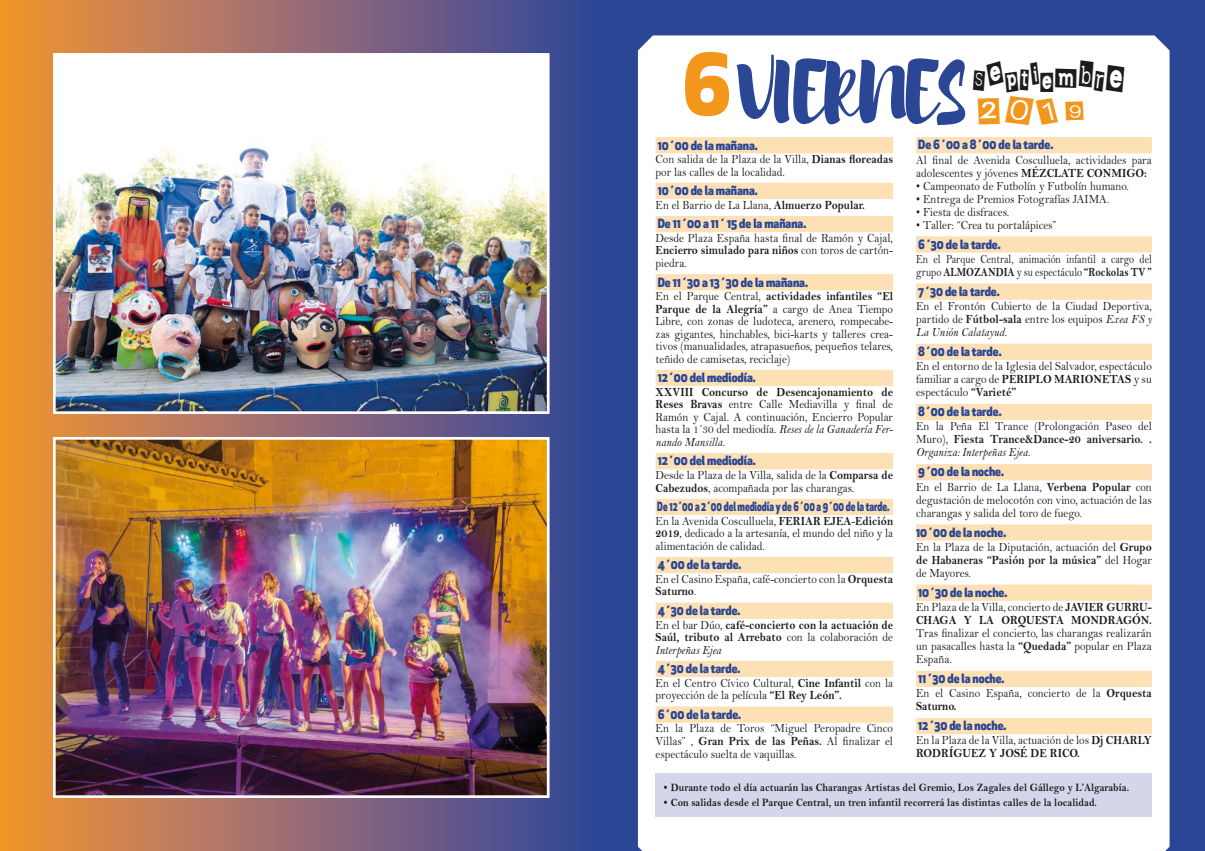
<style>
.page{position:relative;width:1205px;height:851px;background:#fff}
.page>*{position:absolute;margin:0;border:0;box-sizing:border-box;transform-origin:0 0}
.t1{font:35.38px/32.5px "Earwig Factory";color:#1c1c1b;scale:.76 1}
.t2{font:12.5px/12.5px "Bell MT Std";color:#1c1c1b;text-align:justify;scale:.9 1}
.t3{font:800 12.5px "Apex New";color:#2a4694;scale:.9 1}
.t4{font:700 12.5px/12.5px "Bell MT Std";color:#1c1c1b;text-align:justify;scale:.9 1}
.t5{font:12.5px/13px "Bell MT Std";color:#1c1c1b;scale:.81 1}
.t6{font:800 12.5px "Apex New";color:#2a4694;scale:.72 1}
.t7{font:700 11.25px "Bell MT Std";color:#1c1c1b;scale:.9 1}
.s1{font-family:"Apex New";font-weight:800;font-size:82.25px;color:#f3971c}
.s2{font-family:"Brusher";font-size:77.38px;color:#2a4694}
.s3{color:#f3971c}
.s4{font-weight:700}
.s5{font-style:italic}
.s6{font-weight:400}
.s7{font-weight:400;font-style:italic}
</style>
<div class="page">
<div style="left:602px;top:0;width:603px;height:850px;background:#2a4694"></div>
<div style="left:638px;top:35px;width:531px;height:815px;background:#fff"></div>
<svg style="left:0;top:0;width:602px;height:850px;background:#926d67"></svg>
<img style="left:56px;top:440px;width:490px;height:354px">
<div style="left:53px;top:437px;width:496px;height:360px;border:2px solid #fff"></div>
<img style="left:56px;top:56px;width:490px;height:355px">
<div style="left:53px;top:53px;width:496px;height:361px;border:2px solid #fff"></div>
<div style="left:656px;top:137px;width:237px;height:16px;background:#fde0b4"></div>
<div style="left:656px;top:183px;width:237px;height:16px;background:#fde0b4"></div>
<div style="left:656px;top:216px;width:237px;height:16px;background:#fde0b4"></div>
<div style="left:656px;top:274px;width:237px;height:16px;background:#fde0b4"></div>
<div style="left:656px;top:370px;width:237px;height:16px;background:#fde0b4"></div>
<div style="left:656px;top:453px;width:237px;height:16px;background:#fde0b4"></div>
<div style="left:656px;top:498px;width:237px;height:17px;background:#fde0b4"></div>
<div style="left:656px;top:557px;width:237px;height:16px;background:#fde0b4"></div>
<div style="left:656px;top:602px;width:237px;height:16px;background:#fde0b4"></div>
<div style="left:656px;top:660px;width:237px;height:17px;background:#fde0b4"></div>
<div style="left:656px;top:706px;width:237px;height:16px;background:#fde0b4"></div>
<div style="left:916px;top:137px;width:236px;height:16px;background:#fde0b4"></div>
<div style="left:916px;top:236px;width:236px;height:16px;background:#fde0b4"></div>
<div style="left:916px;top:283px;width:236px;height:17px;background:#fde0b4"></div>
<div style="left:916px;top:343px;width:236px;height:17px;background:#fde0b4"></div>
<div style="left:916px;top:404px;width:236px;height:16px;background:#fde0b4"></div>
<div style="left:916px;top:464px;width:236px;height:16px;background:#fde0b4"></div>
<div style="left:916px;top:524px;width:236px;height:16px;background:#fde0b4"></div>
<div style="left:916px;top:584px;width:236px;height:16px;background:#fde0b4"></div>
<div style="left:916px;top:670px;width:236px;height:17px;background:#fde0b4"></div>
<div style="left:916px;top:717px;width:236px;height:17px;background:#fde0b4"></div>
<div style="left:656px;top:772px;width:496px;height:44px;background:#d6d6ea"></div>
<h1 class="t1" style="left:973px;top:57px;width:202px;text-indent:-291px"><span class="s1">6</span><span class="s2">VIERNES</span> Septiembre<br><span class="s3">2019</span></h1>
<p class="t3" style="left:658px;top:136px;width:113px">10´00 de la mañana.</p>
<p class="t2" style="left:656px;top:153px;width:265px">Con salida de la Plaza de la Villa, <span class="s4">Dianas floreadas </span>por las calles de la localidad.</p>
<p class="t3" style="left:658px;top:182px;width:113px">10´00 de la mañana.</p>
<p class="t2" style="left:656px;top:199px;width:234px">En el Barrio de La Llana, <span class="s4">Almuerzo Popular.</span></p>
<p class="t3" style="left:658px;top:215px;width:167px">De 11´00 a 11´ 15 de la mañana.</p>
<p class="t2" style="left:656px;top:232px;width:265px">Desde Plaza España hasta final de Ramón y Cajal, <span class="s4">Encierro simulado para niños</span> con toros de cartón&shy;piedra.</p>
<p class="t3" style="left:658px;top:273px;width:168px">De 11´30 a 13´30 de la mañana.</p>
<p class="t2" style="left:656px;top:290px;width:265px">En el Parque Central, <span class="s4">actividades infantiles “El Parque de la Alegría”</span> a cargo de Anea Tiempo Libre, con zonas de ludoteca, arenero, rompecabe&shy;zas gigantes, hinchables, bici-karts y talleres crea&shy;tivos (manualidades, atrapasueños, pequeños telares, teñido de camisetas, reciclaje)</p>
<p class="t3" style="left:658px;top:369px;width:110px">12´00 del mediodía.</p>
<p class="t2" style="left:656px;top:385px;width:265px"><span class="s4">XXVIII Concurso de Desencajonamiento de Reses Bravas</span> entre Calle Mediavilla y final de Ramón y Cajal. A continuación, Encierro Popular hasta la 1´30 del mediodía. <span class="s5">Reses de la Ganadería Fer&shy;nando Mansilla.</span></p>
<p class="t3" style="left:658px;top:452px;width:110px">12´00 del mediodía.</p>
<p class="t2" style="left:656px;top:469px;width:265px">Desde la Plaza de la Villa, salida de la <span class="s4">Comparsa de<br>Cabezudos</span>, acompañada por las charangas.</p>
<p class="t6" style="left:657px;top:497px;width:324px">De 12´00 a 2´00 del mediodía y de 6´00 a 9´00 de la tarde.</p>
<p class="t2" style="left:656px;top:514px;width:265px">En la Avenida Cosculluela, <span class="s4">FERIAR EJEA</span>-<span class="s4">Edición 2019</span>, dedicado a la artesanía, el mundo del niño y la alimentación de calidad.</p>
<p class="t3" style="left:658px;top:556px;width:95px">4´00 de la tarde.</p>
<p class="t2" style="left:656px;top:572px;width:265px">En el Casino España, café-concierto con la <span class="s4">Orquesta<br>Saturno</span>.</p>
<p class="t3" style="left:658px;top:601px;width:94px">4´30 de la tarde.</p>
<p class="t4" style="left:656px;top:618px;width:265px"><span class="s6">En el bar Dúo,</span> café-concierto con la actuación de Saúl, tributo al Arrebato <span class="s6">con la colaboración de </span><span class="s7">Interpeñas Ejea</span></p>
<p class="t3" style="left:658px;top:659px;width:94px">4´30 de la tarde.</p>
<p class="t2" style="left:656px;top:676px;width:265px">En el Centro Cívico Cultural, <span class="s4">Cine Infantil</span> con la proyección de la película <span class="s4">“El Rey León”.</span></p>
<p class="t3" style="left:658px;top:705px;width:94px">6´00 de la tarde.</p>
<p class="t2" style="left:656px;top:722px;width:265px">En la Plaza de Toros “Miguel Peropadre Cinco Villas” , <span class="s4">Gran Prix de las Peñas.</span> Al finalizar el espectáculo suelta de vaquillas.</p>
<p class="t3" style="left:918px;top:136px;width:152px">De 6´00 a 8´00 de la tarde.</p>
<p class="t2" style="left:916px;top:153px;width:263px;line-height:13px">Al final de Avenida Cosculluela, actividades para adolescentes y jóvenes <span class="s4">MÉZCLATE CONMIGO:</span></p>
<p class="t2" style="left:916px;top:179px;width:238px">• Campeonato de Futbolín y Futbolín humano.</p>
<p class="t2" style="left:916px;top:192px;width:216px">• Entrega de Premios Fotografías JAIMA.</p>
<p class="t2" style="left:916px;top:205px;width:105px">• Fiesta de disfraces.</p>
<p class="t2" style="left:916px;top:218px;width:158px">• Taller: “Crea tu portalápices”</p>
<p class="t3" style="left:918px;top:235px;width:93px">6´30 de la tarde.</p>
<p class="t5" style="left:916px;top:252px;width:292px">En el Parque Central, animación infantil a cargo del grupo <span class="s4">ALMOZANDIA</span> y su espectáculo <span class="s4">“Rockolas TV ”</span></p>
<p class="t3" style="left:918px;top:282px;width:92px">7´30 de la tarde.</p>
<p class="t2" style="left:916px;top:299px;width:263px;line-height:13px">En el Frontón Cubierto de la Ciudad Deportiva, partido de <span class="s4">Fútbol-sala</span> entre los equipos <span class="s5">Exea FS y La Unión Calatayud.</span></p>
<p class="t3" style="left:918px;top:343px;width:94px">8´00 de la tarde.</p>
<p class="t2" style="left:916px;top:360px;width:263px;line-height:13px">En el entorno de la Iglesia del Salvador, espectáculo familiar a cargo de <span class="s4">PERIPLO MARIONETAS</span> y su espectáculo <span class="s4">“Varieté”</span></p>
<p class="t3" style="left:918px;top:403px;width:94px">8´00 de la tarde.</p>
<p class="t2" style="left:916px;top:420px;width:263px;line-height:13px">En la Peña El Trance (Prolongación Paseo del Muro), <span class="s4">Fiesta Trance&amp;Dance-20 aniversario. .<br></span><span class="s5">Organiza: Interpeñas Ejea.</span></p>
<p class="t3" style="left:918px;top:463px;width:97px">9´00 de la noche.</p>
<p class="t2" style="left:916px;top:480px;width:263px;line-height:13px">En el Barrio de La Llana, <span class="s4">Verbena Popular</span> con degustación de melocotón con vino, actuación de las charangas y salida del toro de fuego.</p>
<p class="t3" style="left:916px;top:523px;width:102px">10´00 de la noche.</p>
<p class="t2" style="left:916px;top:540px;width:263px;line-height:13px">En la Plaza de la Diputación, actuación del <span class="s4">Grupo de Habaneras “Pasión por la música”</span> del Hogar de Mayores.</p>
<p class="t3" style="left:918px;top:583px;width:101px">10´30 de la noche.</p>
<p class="t4" style="left:916px;top:600px;width:263px;line-height:13px"><span class="s6">En Plaza de la Villa, concierto de</span> JAVIER GURRU-<br>CHAGA Y LA ORQUESTA MONDRAGÓN.</p>
<p class="t2" style="left:916px;top:626px;width:263px;line-height:13px">Tras finalizar el concierto, las charangas realizarán un pasacalles hasta la <span class="s4">“Quedada”</span> popular en Plaza España.</p>
<p class="t3" style="left:918px;top:669px;width:97px">11´30 de la noche.</p>
<p class="t2" style="left:916px;top:686px;width:263px;line-height:13px">En el Casino España, concierto de la <span class="s4">Orquesta<br>Saturno.</span></p>
<p class="t3" style="left:918px;top:716px;width:100px">12´30 de la noche.</p>
<p class="t2" style="left:916px;top:733px;width:263px;line-height:13px">En la Plaza de la Villa, actuación de los <span class="s4">Dj CHARLY<br>RODRÍGUEZ Y JOSÉ DE RICO.</span></p>
<p class="t7" style="left:664px;top:781px;width:518px">• Durante todo el día actuarán las Charangas Artistas del Gremio, Los Zagales del Gállego y L’Algarabía.</p>
<p class="t7" style="left:664px;top:795px;width:483px">• Con salidas desde el Parque Central, un tren infantil recorrerá las distintas calles de la localidad.</p>
</div>
